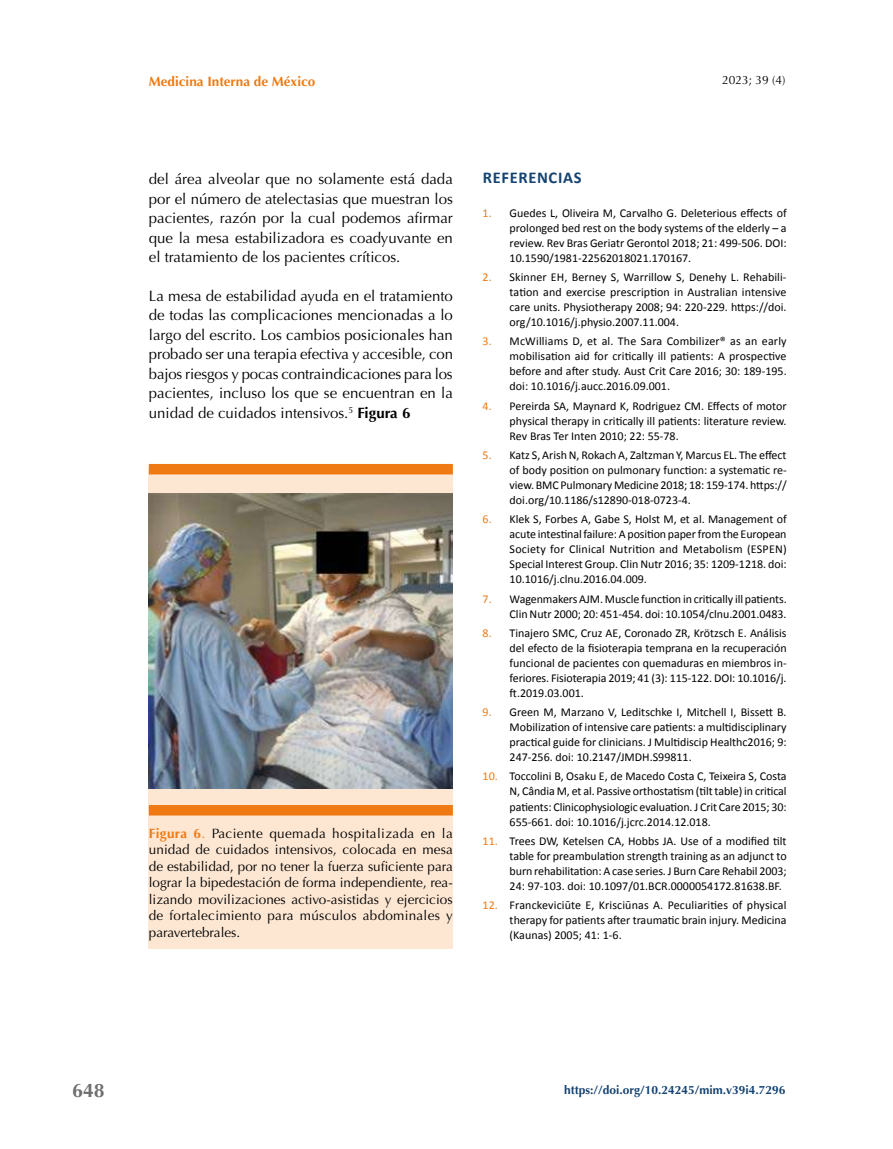
<style>
.page{position:relative;width:893px;height:1149px;background:#fff}
.page>*{position:absolute;margin:0;border:0;box-sizing:border-box;transform-origin:0 0}
.t1{font:700 19.5px "Optima";color:#706f6f}
.t2{font:700 16.5px "Calibri";letter-spacing:.04em;color:#144271}
.t3{font:15px/19.5px "Optima";color:#000;text-align:justify}
.t4{font:13.5px/16.5px "Optima";letter-spacing:.02em;color:#000;text-align:justify}
.t5{font:700 13.5px "Optima";color:#ef7a13}
.t6{font:12px/15px "Calibri";color:#000;text-align:justify}
.t7{font:700 12px "Optima";color:#144271}
.t8{font:12px "Optima";color:#000}
.s1{font-weight:700}
.s2{font-weight:700;color:#ef7a13}
.s3{color:#ef7a13}
</style>
<div class="page">
<div style="left:149px;top:467px;width:304px;height:480px;background:#fde7d3"></div>
<div style="left:149px;top:804px;width:304px;height:11px;background:#ef7a13"></div>
<div style="left:149px;top:464px;width:304px;height:10px;background:#ef7a13"></div>
<img style="left:149px;top:493px;width:304px;height:295px">
<p class="t5" style="left:149px;top:73px;width:168px">Medicina Interna de México</p>
<p class="t8" style="left:722px;top:73px;width:65px">2023; 39 (4)</p>
<p class="t3" style="left:149px;top:169px;width:306px">del área alveolar que no solamente está dada por el número de atelectasias que muestran los pacientes, razón por la cual podemos afirmar que la mesa estabilizadora es coadyuvante en el tratamiento de los pacientes críticos.</p>
<p class="t3" style="left:149px;top:286px;width:306px">La mesa de estabilidad ayuda en el tratamiento de todas las complicaciones mencionadas a lo largo del escrito. Los cambios posicionales han probado ser una terapia efectiva y accesible, con bajos riesgos y pocas contraindicaciones para los pacientes, incluso los que se encuentran en la unidad de cuidados intensivos.<sup>5</sup> <span class="s1">Figura 6</span></p>
<p class="t4" style="left:149px;top:825px;width:306px"><span class="s2">Figura 6</span><span class="s3">.</span> Paciente quemada hospitalizada en la unidad de cuidados intensivos, colocada en mesa de estabilidad, por no tener la fuerza suficiente para lograr la bipedestación de forma independiente, rea&shy;lizando movilizaciones activo-asistidas y ejercicios de fortalecimiento para músculos abdominales y paravertebrales.</p>
<h2 class="t2" style="left:483px;top:166px;width:100px">REFERENCIAS</h2>
<p class="t6" style="left:510px;top:205px;width:279px;text-indent:-27px"><span class="s3">1.</span> Guedes L, Oliveira M, Carvalho G. Deleterious effects of prolonged bed rest on the body systems of the elderly – a review. Rev Bras Geriatr Gerontol 2018; 21: 499-506. DOI:<br>10.1590/1981-22562018021.170167.</p>
<p class="t6" style="left:510px;top:269px;width:278px;text-indent:-27px"><span class="s3">2.</span> Skinner EH, Berney S, Warrillow S, Denehy L. Rehabili&shy;tation and exercise prescription in Australian intensive care units. Physiotherapy 2008; 94: 220-229. https://doi. org/10.1016/j.physio.2007.11.004.</p>
<p class="t6" style="left:510px;top:333px;width:279px;text-indent:-27px"><span class="s3">3.</span> McWilliams D, et al. The Sara Combilizer® as an early mobilisation aid for critically ill patients: A prospective before and after study. Aust Crit Care 2016; 30: 189-195. doi: 10.1016/j.aucc.2016.09.001.</p>
<p class="t6" style="left:510px;top:397px;width:279px;text-indent:-27px"><span class="s3">4.</span> Pereirda SA, Maynard K, Rodriguez CM. Effects of motor physical therapy in critically ill patients: literature review.<br>Rev Bras Ter Inten 2010; 22: 55-78.</p>
<p class="t6" style="left:510px;top:447px;width:279px;text-indent:-27px"><span class="s3">5.</span> Katz S, Arish N, Rokach A, Zaltzman Y, Marcus EL. The effect of body position on pulmonary function: a systematic re&shy;view. BMC Pulmonary Medicine 2018; 18: 159-174. https:// doi.org/10.1186/s12890-018-0723-4.</p>
<p class="t6" style="left:510px;top:511px;width:279px;text-indent:-27px"><span class="s3">6.</span> Klek S, Forbes A, Gabe S, Holst M, et al. Management of acute intestinal failure: A position paper from the European Society for Clinical Nutrition and Metabolism (ESPEN)<br>Special Interest Group. Clin Nutr 2016; 35: 1209-1218. doi:<br>10.1016/j.clnu.2016.04.009.</p>
<p class="t6" style="left:483px;top:590px;width:306px;text-align:right"><span class="s3">7.</span> Wagenmakers AJM. Muscle function in critically ill patients.<br>Clin Nutr 2000; 20: 451-454. doi: 10.1054/clnu.2001.0483.</p>
<p class="t6" style="left:510px;top:624px;width:279px;text-indent:-27px"><span class="s3">8.</span> Tinajero SMC, Cruz AE, Coronado ZR, Krötzsch E. Análisis del efecto de la fisioterapia temprana en la recuperación funcional de pacientes con quemaduras en miembros in&shy;feriores. Fisioterapia 2019; 41 (3): 115-122. DOI: 10.1016/j. ft.2019.03.001.</p>
<p class="t6" style="left:510px;top:704px;width:279px;text-indent:-27px"><span class="s3">9.</span> Green M, Marzano V, Leditschke I, Mitchell I, Bissett B.<br>Mobilization of intensive care patients: a multidisciplinary practical guide for clinicians. J Multidiscip Healthc2016; 9:<br>247-256. doi: 10.2147/JMDH.S99811.</p>
<p class="t6" style="left:510px;top:768px;width:279px;text-indent:-27px"><span class="s3">10.</span> Toccolini B, Osaku E, de Macedo Costa C, Teixeira S, Costa N, Cândia M, et al. Passive orthostatism (tilt table) in critical patients: Clinicophysiologic evaluation. J Crit Care 2015; 30:<br>655-661. doi: 10.1016/j.jcrc.2014.12.018.</p>
<p class="t6" style="left:510px;top:832px;width:279px;text-indent:-27px"><span class="s3">11.</span> Trees DW, Ketelsen CA, Hobbs JA. Use of a modified tilt table for preambulation strength training as an adjunct to burn rehabilitation: A case series. J Burn Care Rehabil 2003; 24: 97-103. doi: 10.1097/01.BCR.0000054172.81638.BF.</p>
<p class="t6" style="left:510px;top:896px;width:278px;text-indent:-27px"><span class="s3">12.</span> Franckeviciūte E, Krisciūnas A. Peculiarities of physical therapy for patients after traumatic brain injury. Medicina (Kaunas) 2005; 41: 1-6.</p>
<h1 class="t1" style="left:72px;top:1079px;width:34px">648</h1>
<p class="t7" style="left:564px;top:1082px;width:223px">https://doi.org/10.24245/mim.v39i4.7296</p>
</div>
